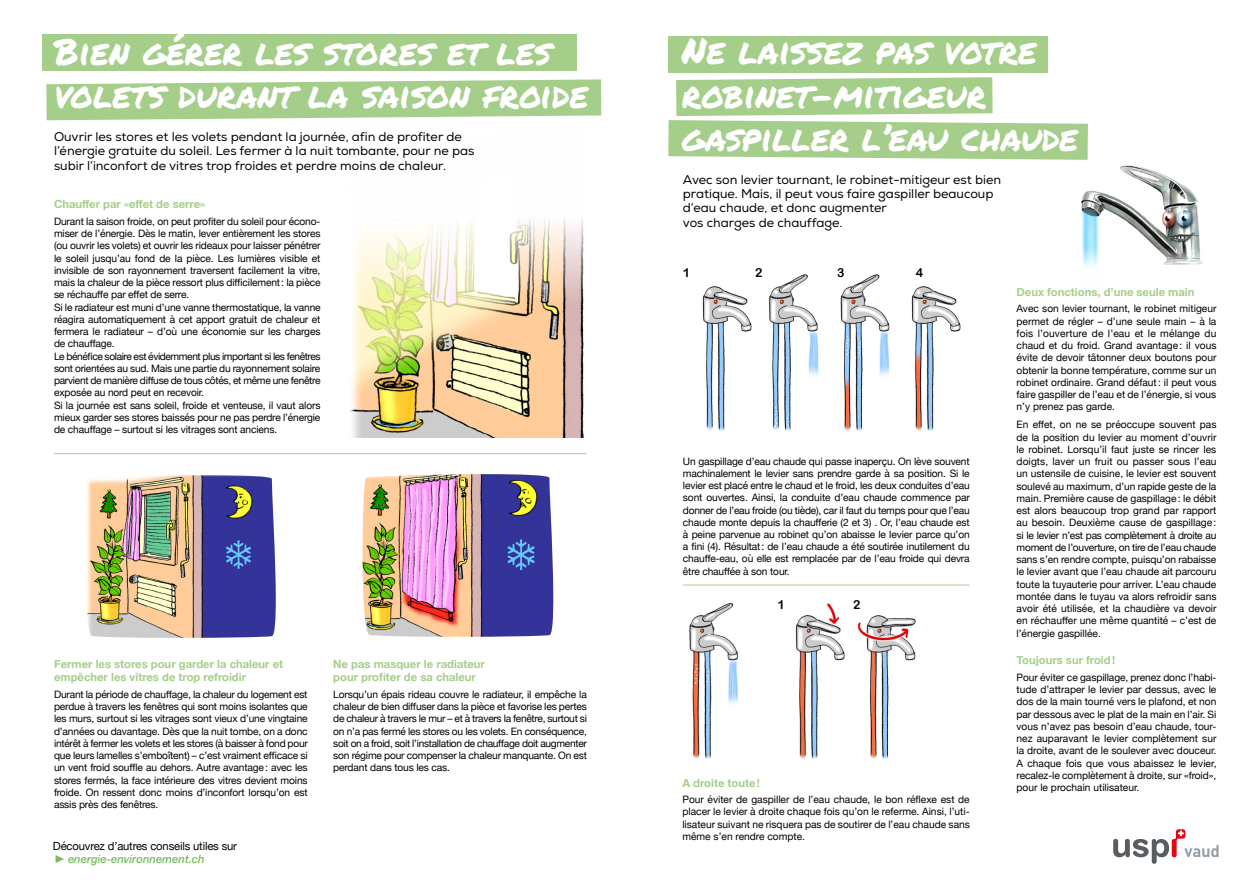
<style>
.page{position:relative;width:1259px;height:893px;background:#fff}
.page>*{position:absolute;margin:0;border:0;box-sizing:border-box;transform-origin:0 0}
.t1{font:36px/43.2px "Permanent Marker";color:#fff}
.t2{font:12.45px "Arial Rounded MT Bold";color:#000}
.t3{font:12px/14.4px "Nexa";color:#000}
.t4{font:700 11.25px/13.5px "Helvetica Neue";color:#a5ce8a}
.t5{font:11.25px "Helvetica Neue";letter-spacing:-.015em;color:#000}
.t6{font:italic 500 11.25px "Helvetica Neue";color:#77bb62}
.t7{font:10.2px/12.3px "Helvetica Neue";letter-spacing:-.015em;color:#000;text-align:justify}
</style>
<div class="page">
<img style="left:350px;top:219px;width:234px;height:219px">
<hr style="left:54px;top:453px;width:532px;height:1px;background:#a6ce8b">
<img style="left:689px;top:603px;width:227px;height:156px">
<img style="left:1081px;top:165px;width:122px;height:102px">
<hr style="left:683px;top:585px;width:286px;height:1px;background:#a6ce8b">
<img style="left:702px;top:275px;width:259px;height:156px">
<img style="left:85px;top:475px;width:191px;height:163px">
<img style="left:362px;top:474px;width:192px;height:163px">
<div style="left:668px;top:36px;width:379px;height:36px;background:#a4ce8a"></div>
<svg style="left:668px;top:77px;width:420px;height:83px"></svg>
<div style="left:43px;top:35px;width:534px;height:36px;background:#a4ce8a"></div>
<svg style="left:46px;top:79px;width:555px;height:41px;background:#afd498"></svg>
<svg style="left:1113px;top:829px;width:105px;height:35px"></svg>
<h1 class="t1" style="left:54px;top:29px;width:535px">Bien gérer les stores et les volets durant la saison froide</h1>
<p class="t3" style="left:54px;top:130px;width:422px">Ouvrir les stores et les volets pendant la journée, afin de profiter de l’énergie gratuite du soleil. Les fermer à la nuit tombante, pour ne pas subir l’inconfort de vitres trop froides et perdre moins de chaleur.</p>
<p class="t4" style="left:54px;top:198px;width:153px">Chauffer par «effet de serre»</p>
<p class="t7" style="left:54px;top:216px;width:268px;text-align:left">Durant la saison froide, on peut profiter du soleil pour écono&shy;miser de l’énergie. Dès le matin, lever entièrement les stores (ou ouvrir les volets) et ouvrir les rideaux pour laisser pénétrer le soleil jusqu’au fond de la pièce. Les lumières visible et invisible de son rayonnement traversent facilement la vitre, mais la chaleur de la pièce ressort plus difficilement: la pièce se réchauffe par effet de serre.<br>Si le radiateur est muni d’une vanne thermostatique, la vanne réagira automatiquement à cet apport gratuit de chaleur et fermera le radiateur – d’où une économie sur les charges de chauffage.<br>Le bénéfice solaire est évidemment plus important si les fenêtres sont orientées au sud. Mais une partie du rayonnement solaire parvient de manière diffuse de tous côtés, et même une fenêtre exposée au nord peut en recevoir.<br>Si la journée est sans soleil, froide et venteuse, il vaut alors mieux garder ses stores baissés pour ne pas perdre l’énergie de chauffage – surtout si les vitrages sont anciens.</p>
<p class="t4" style="left:54px;top:657px;width:231px">Fermer les stores pour garder la chaleur et empêcher les vitres de trop refroidir</p>
<p class="t7" style="left:54px;top:689px;width:255px">Durant la période de chauffage, la chaleur du logement est perdue à travers les fenêtres qui sont moins isolantes que les murs, surtout si les vitrages sont vieux d’une vingtaine d’années ou davantage. Dès que la nuit tombe, on a donc intérêt à fermer les volets et les stores (à baisser à fond pour que leurs lamelles s’emboîtent) – c’est vraiment efficace si un vent froid souffle au dehors. Autre avantage: avec les stores fermés, la face intérieure des vitres devient moins froide. On ressent donc moins d’inconfort lorsqu’on est assis près des fenêtres.</p>
<p class="t5" style="left:53px;top:838px;width:185px">Découvrez d’autres conseils utiles sur</p>
<p class="t6" style="left:68px;top:849px;width:138px">energie-environnement.ch</p>
<p class="t4" style="left:333px;top:657px;width:153px">Ne pas masquer le radiateur pour profiter de sa chaleur</p>
<p class="t7" style="left:333px;top:689px;width:255px">Lorsqu’un épais rideau couvre le radiateur, il empêche la chaleur de bien diffuser dans la pièce et favorise les pertes de chaleur à travers le mur – et à travers la fenêtre, surtout si on n’a pas fermé les stores ou les volets. En conséquence, soit on a froid, soit l’installation de chauffage doit augmenter son régime pour compenser la chaleur manquante. On est perdant dans tous les cas.</p>
<h1 class="t1" style="left:682px;top:29px;width:398px">Ne laissez pas votre robinet-mitigeur gaspiller l’eau chaude</h1>
<p class="t3" style="left:683px;top:172px;width:320px">Avec son levier tournant, le robinet-mitigeur est bien pratique. Mais, il peut vous faire gaspiller beaucoup d’eau chaude, et donc augmenter<br>vos charges de chauffage.</p>
<p class="t2" style="left:683px;top:265px;width:9px">1</p>
<p class="t2" style="left:755px;top:265px;width:9px">2</p>
<p class="t2" style="left:837px;top:265px;width:9px">3</p>
<p class="t2" style="left:916px;top:265px;width:9px">4</p>
<p class="t7" style="left:683px;top:455px;width:288px">Un gaspillage d’eau chaude qui passe inaperçu. On lève souvent machinalement le levier sans prendre garde à sa position. Si le levier est placé entre le chaud et le froid, les deux conduites d’eau sont ouvertes. Ainsi, la conduite d’eau chaude commence par donner de l’eau froide (ou tiède), car il faut du temps pour que l’eau chaude monte depuis la chaufferie (2 et 3) . Or, l’eau chaude est à peine parvenue au robinet qu’on abaisse le levier parce qu’on a fini (4). Résultat: de l’eau chaude a été soutirée inutilement du chauffe-eau, où elle est remplacée par de l’eau froide qui devra être chauffée à son tour.</p>
<p class="t2" style="left:777px;top:597px;width:9px">1</p>
<p class="t2" style="left:853px;top:597px;width:9px">2</p>
<p class="t4" style="left:682px;top:776px;width:79px">A droite toute!</p>
<p class="t7" style="left:682px;top:794px;width:289px">Pour éviter de gaspiller de l’eau chaude, le bon réflexe est de placer le levier à droite chaque fois qu’on le referme. Ainsi, l’uti&shy;lisateur suivant ne risquera pas de soutirer de l’eau chaude sans même s’en rendre compte.</p>
<p class="t4" style="left:1016px;top:285px;width:179px">Deux fonctions, d’une seule main</p>
<p class="t7" style="left:1016px;top:303px;width:201px">Avec son levier tournant, le robinet mitigeur permet de régler – d’une seule main – à la fois l’ouverture de l’eau et le mélange du chaud et du froid. Grand avantage: il vous évite de devoir tâtonner deux boutons pour obtenir la bonne température, comme sur un robinet ordinaire. Grand défaut: il peut vous faire gaspiller de l’eau et de l’énergie, si vous n’y prenez pas garde.</p>
<p class="t7" style="left:1016px;top:419px;width:201px">En effet, on ne se préoccupe souvent pas de la position du levier au moment d’ouvrir le robinet. Lorsqu’il faut juste se rincer les doigts, laver un fruit ou passer sous l’eau un ustensile de cuisine, le levier est souvent soulevé au maximum, d’un rapide geste de la main. Première cause de gaspillage: le débit est alors beaucoup trop grand par rapport au besoin. Deuxième cause de gaspillage: si le levier n’est pas complètement à droite au moment de l’ouverture, on tire de l’eau chaude sans s’en rendre compte, puisqu’on rabaisse le levier avant que l’eau chaude ait parcouru toute la tuyauterie pour arriver. L’eau chaude montée dans le tuyau va alors refroidir sans avoir été utilisée, et la chaudière va devoir en réchauffer une même quantité – c’est de l’énergie gaspillée.</p>
<p class="t4" style="left:1016px;top:654px;width:100px">Toujours sur froid!</p>
<p class="t7" style="left:1016px;top:672px;width:201px">Pour éviter ce gaspillage, prenez donc l’habi&shy;tude d’attraper le levier par dessus, avec le dos de la main tourné vers le plafond, et non par dessous avec le plat de la main en l’air. Si vous n’avez pas besoin d’eau chaude, tour&shy;nez auparavant le levier complètement sur la droite, avant de le soulever avec douceur.<br>A chaque fois que vous abaissez le levier, recalez-le complètement à droite, sur «froid», pour le prochain utilisateur.</p>
</div>
